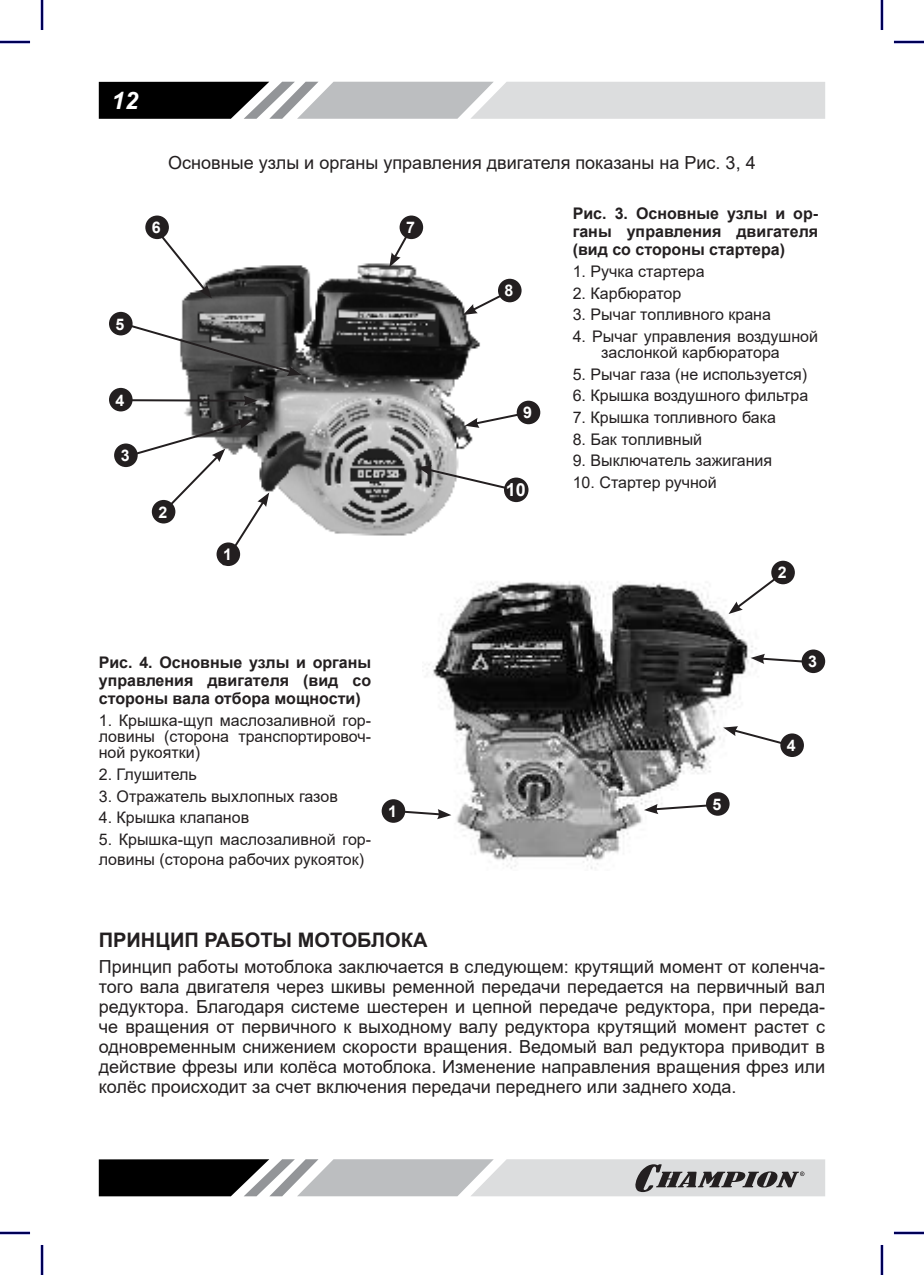
<style>
.page{position:relative;width:924px;height:1275px;background:#fff}
.page>*{position:absolute;margin:0;border:0;box-sizing:border-box;transform-origin:0 0}
.t1{font:italic 700 24px "Arial";color:#fff}
.t2{font:700 20px "Arial";color:#231f20}
.t3{font:18px/20px "Arial";color:#231f20;text-align:justify}
.t4{font:700 18px "Arial";color:#fff}
.t5{font:16px/16px "Arial";color:#231f20}
.t6{font:700 16px/18px "Arial";color:#231f20;text-align:justify}
.t7{font:700 16px "Arial";color:#fff}
</style>
<div class="page">
<svg style="left:99px;top:82px;width:725px;height:37px;background:#a7a8a9"></svg>
<svg style="left:99px;top:1159px;width:725px;height:37px;background:#9c9c9d"></svg>
<img style="left:425px;top:581px;width:332px;height:288px">
<svg style="left:402px;top:808px;width:49px;height:11px"></svg>
<svg style="left:643px;top:803px;width:67px;height:11px"></svg>
<svg style="left:728px;top:576px;width:54px;height:38px"></svg>
<svg style="left:750px;top:654px;width:51px;height:10px"></svg>
<svg style="left:723px;top:726px;width:58px;height:20px"></svg>
<div style="left:381px;top:799px;width:24px;height:24px;background:#231f20;border-radius:50%"></div>
<div style="left:705px;top:792px;width:24px;height:23px;background:#231f20;border-radius:50%"></div>
<div style="left:780px;top:733px;width:23px;height:24px;background:#231f20;border-radius:50%"></div>
<div style="left:801px;top:649px;width:23px;height:24px;background:#231f20;border-radius:50%"></div>
<div style="left:771px;top:561px;width:23px;height:23px;background:#231f20;border-radius:50%"></div>
<img style="left:181px;top:263px;width:299px;height:273px">
<svg style="left:119px;top:419px;width:150px;height:147px"></svg>
<svg style="left:119px;top:321px;width:182px;height:55px"></svg>
<hr style="left:122px;top:399px;width:124px;height:3px;background:#231f20">
<svg style="left:243px;top:395px;width:14px;height:11px"></svg>
<svg style="left:156px;top:230px;width:56px;height:68px"></svg>
<svg style="left:389px;top:234px;width:28px;height:33px"></svg>
<svg style="left:463px;top:289px;width:49px;height:26px"></svg>
<svg style="left:464px;top:411px;width:61px;height:17px"></svg>
<svg style="left:417px;top:465px;width:86px;height:26px"></svg>
<div style="left:216px;top:542px;width:24px;height:24px;background:#231f20;border-radius:50%"></div>
<div style="left:152px;top:500px;width:23px;height:23px;background:#231f20;border-radius:50%"></div>
<div style="left:109px;top:388px;width:23px;height:23px;background:#231f20;border-radius:50%"></div>
<div style="left:109px;top:312px;width:23px;height:23px;background:#231f20;border-radius:50%"></div>
<div style="left:114px;top:443px;width:24px;height:24px;background:#231f20;border-radius:50%"></div>
<div style="left:145px;top:215px;width:24px;height:24px;background:#231f20;border-radius:50%"></div>
<div style="left:497px;top:279px;width:24px;height:23px;background:#231f20;border-radius:50%"></div>
<div style="left:516px;top:401px;width:24px;height:23px;background:#231f20;border-radius:50%"></div>
<div style="left:399px;top:215px;width:24px;height:24px;background:#231f20;border-radius:50%"></div>
<div style="left:503px;top:477px;width:25px;height:25px;background:#231f20;border-radius:50%"></div>
<hr style="left:0;top:41px;width:30px;height:2px;background:#0000ac">
<hr style="left:893px;top:41px;width:30px;height:2px;background:#0000ac">
<hr style="left:0;top:1231px;width:30px;height:3px;background:#0000ac">
<hr style="left:893px;top:1231px;width:30px;height:3px;background:#0000ac">
<hr style="left:41px;top:0;width:2px;height:30px;background:#0000ac">
<hr style="left:41px;top:1245px;width:2px;height:30px;background:#0000ac">
<hr style="left:880px;top:0;width:2px;height:30px;background:#0000ac">
<hr style="left:880px;top:1245px;width:2px;height:30px;background:#0000ac">
<hr style="left:0;top:42px;width:30px;height:1px;background:#000">
<hr style="left:893px;top:42px;width:30px;height:1px;background:#000">
<hr style="left:0;top:1232px;width:30px;height:1px;background:#000">
<hr style="left:893px;top:1232px;width:30px;height:1px;background:#000">
<hr style="left:42px;top:0;width:1px;height:30px;background:#000">
<hr style="left:42px;top:1245px;width:1px;height:30px;background:#000">
<hr style="left:881px;top:0;width:1px;height:30px;background:#000">
<hr style="left:881px;top:1245px;width:1px;height:30px;background:#000">
<h1 class="t1" style="left:112px;top:92px;width:28px">12</h1>
<p class="t7" style="left:115px;top:318px;width:10px">5</p>
<p class="t7" style="left:115px;top:394px;width:10px">4</p>
<p class="t7" style="left:121px;top:449px;width:10px">3</p>
<p class="t7" style="left:152px;top:221px;width:10px">6</p>
<p class="t3" style="left:168px;top:152px;width:588px">Основные узлы и органы управления двигателя показаны на Рис. 3, 4</p>
<p class="t6" style="left:572px;top:205px;width:247px">Рис. 3. Основные узлы и ор&shy;ганы управления двигателя (вид со стороны стартера)</p>
<p class="t5" style="left:572px;top:263px;width:133px">1. Ручка стартера</p>
<p class="t5" style="left:572px;top:285px;width:110px">2. Карбюратор</p>
<p class="t5" style="left:572px;top:306px;width:200px">3. Рычаг топливного крана</p>
<p class="t5" style="left:601px;top:328px;width:218px;text-indent:-28px">4. Рычаг управления воздушной заслонкой карбюратора</p>
<p class="t5" style="left:572px;top:366px;width:236px">5. Рычаг газа (не используется)</p>
<p class="t5" style="left:572px;top:387px;width:237px">6. Крышка воздушного фильтра</p>
<p class="t5" style="left:572px;top:409px;width:205px">7. Крышка топливного бака</p>
<p class="t5" style="left:572px;top:431px;width:131px">8. Бак топливный</p>
<p class="t5" style="left:572px;top:452px;width:201px">9. Выключатель зажигания</p>
<p class="t5" style="left:572px;top:474px;width:145px">10. Стартер ручной</p>
<p class="t7" style="left:406px;top:221px;width:10px">7</p>
<p class="t7" style="left:504px;top:285px;width:10px">8</p>
<p class="t7" style="left:523px;top:407px;width:10px">9</p>
<p class="t4" style="left:505px;top:483px;width:22px">10</p>
<p class="t7" style="left:158px;top:506px;width:10px">2</p>
<p class="t7" style="left:223px;top:548px;width:10px">1</p>
<p class="t7" style="left:777px;top:567px;width:10px">2</p>
<p class="t6" style="left:99px;top:654px;width:274px">Рис. 4. Основные узлы и органы управления двигателя (вид со стороны вала отбора мощности)</p>
<p class="t5" style="left:99px;top:712px;width:274px;text-align:justify">1. Крышка-щуп маслозаливной гор&shy;ловины (сторона транспортировоч&shy;ной рукоятки)</p>
<p class="t5" style="left:99px;top:766px;width:99px">2. Глушитель</p>
<p class="t5" style="left:99px;top:788px;width:240px">3. Отражатель выхлопных газов</p>
<p class="t5" style="left:99px;top:809px;width:152px">4. Крышка клапанов</p>
<p class="t5" style="left:99px;top:829px;width:274px;line-height:20px">5. Крышка-щуп маслозаливной гор&shy;ловины (сторона рабочих рукояток)</p>
<p class="t7" style="left:388px;top:805px;width:10px">1</p>
<p class="t7" style="left:712px;top:798px;width:10px">5</p>
<p class="t7" style="left:807px;top:655px;width:10px">3</p>
<p class="t7" style="left:786px;top:739px;width:10px">4</p>
<p class="t2" style="left:99px;top:926px;width:330px">ПРИНЦИП РАБОТЫ МОТОБЛОКА</p>
<p class="t3" style="left:99px;top:956px;width:727px">Принцип работы мотоблока заключается в следующем: крутящий момент от коленча&shy;того вала двигателя через шкивы ременной передачи передается на первичный вал редуктора. Благодаря системе шестерен и цепной передаче редуктора, при переда&shy;че вращения от первичного к выходному валу редуктора крутящий момент растет с одновременным снижением скорости вращения. Ведомый вал редуктора приводит в действие фрезы или колёса мотоблока. Изменение направления вращения фрез или колёс происходит за счет включения передачи переднего или заднего хода.</p>
</div>
